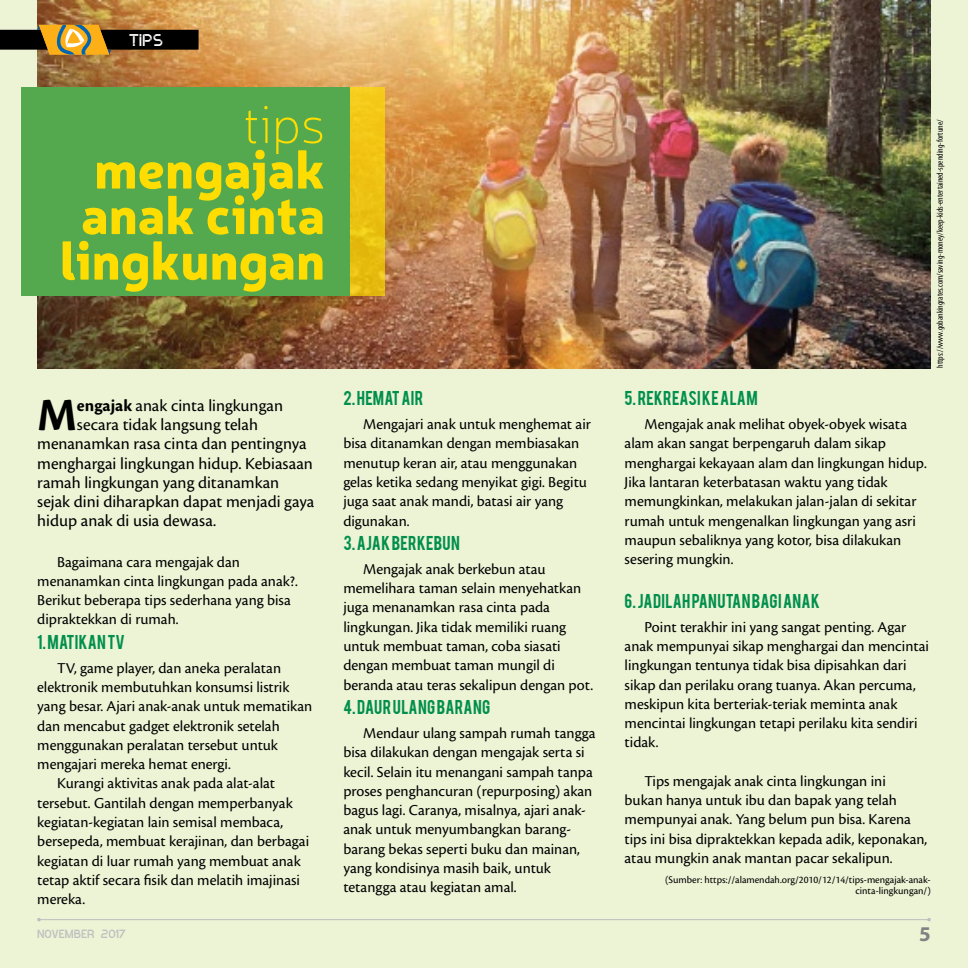
<style>
.page{position:relative;width:968px;height:968px;background:#fff}
.page>*{position:absolute;margin:0;border:0;box-sizing:border-box;transform-origin:0 0}
.Judul{font:900 52.5px/45.5px "Neris";color:#fd0;text-align:right}
.paragraf_awal{font:700 48.12px "Cronos Pro";color:#000}
.paragraf_awal-2{font:17.5px "Cronos Pro";color:#000}
.t1{font:17.5px "ideoma SPRAY";color:#fff}
.paragraf_isi{font:15.75px/19.2px "Cronos Pro";color:#000}
.Sub_bebas{font:15.75px "Bebas";letter-spacing:.02em;color:#008f4c}
.t2{font:12.25px "ideoma SPRAY";color:#bcbdbf}
.Paragraf_sumber{font:10.5px/10.5px "Cronos Pro";color:#000;text-align:right}
.Foto_source{font:condensed 8.75px "Myriad Pro";color:#000}
.s1{font-weight:100}
.s2{font-weight:700}
</style>
<div class="page">
<div style="left:0;top:0;width:967px;height:967px;background:#edf3d5"></div>
<img style="left:37px;top:0;width:893px;height:368px">
<svg style="left:350px;top:87px;width:35px;height:208px;background:#edc213"></svg>
<div style="left:21px;top:87px;width:329px;height:208px;background:#54a94f"></div>
<svg style="left:0;top:25px;width:198px;height:30px;background:#715a2d"></svg>
<hr style="left:39px;top:919px;width:889px;height:1px;background:#bcbdbf">
<p class="t1" style="left:129px;top:29px;width:35px">tips</p>
<p class="Judul" style="left:60px;top:98px;width:267px"><span class="s1">tips </span>mengajak anak cinta lingkungan</p>
<p class="paragraf_awal" style="left:37px;top:387px;width:41px">M</p>
<p class="paragraf_awal-2" style="left:77px;top:395px;width:207px"><span class="s2">engajak</span> anak cinta lingkungan</p>
<p class="paragraf_awal-2" style="left:77px;top:414px;width:182px">secara tidak langsung telah</p>
<p class="paragraf_awal-2" style="left:37px;top:433px;width:271px">menanamkan rasa cinta dan pentingnya</p>
<p class="paragraf_awal-2" style="left:37px;top:453px;width:277px">menghargai lingkungan hidup. Kebiasaan</p>
<p class="paragraf_awal-2" style="left:37px;top:472px;width:243px">ramah lingkungan yang ditanamkan</p>
<p class="paragraf_awal-2" style="left:37px;top:491px;width:278px">sejak dini diharapkan dapat menjadi gaya</p>
<p class="paragraf_awal-2" style="left:37px;top:510px;width:181px">hidup anak di usia dewasa.</p>
<p class="paragraf_isi" style="left:37px;top:552px;width:262px;text-indent:20px">Bagaimana cara mengajak dan menanamkan cinta lingkungan pada anak?.<br>Berikut beberapa tips sederhana yang bisa dipraktekkan di rumah.</p>
<p class="Sub_bebas" style="left:37px;top:630px;width:89px">1. MATIKAN TV</p>
<p class="paragraf_isi" style="left:37px;top:658px;width:276px;text-indent:20px">TV, game player, dan aneka peralatan elektronik membutuhkan konsumsi listrik yang besar. Ajari anak-anak untuk mematikan dan mencabut gadget elektronik setelah menggunakan peralatan tersebut untuk mengajari mereka hemat energi.</p>
<p class="paragraf_isi" style="left:37px;top:773px;width:273px;text-indent:20px">Kurangi aktivitas anak pada alat-alat tersebut. Gantilah dengan memperbanyak kegiatan-kegiatan lain semisal membaca, bersepeda, membuat kerajinan, dan berbagai kegiatan di luar rumah yang membuat anak tetap aktif secara fisik dan melatih imajinasi mereka.</p>
<p class="t2" style="left:37px;top:925px;width:90px">NOVEMBER 2017</p>
<p class="Sub_bebas" style="left:343px;top:386px;width:81px">2. HEMAT AIR</p>
<p class="paragraf_isi" style="left:343px;top:414px;width:249px;text-indent:20px">Mengajari anak untuk menghemat air bisa ditanamkan dengan membiasakan menutup keran air, atau menggunakan gelas ketika sedang menyikat gigi. Begitu juga saat anak mandi, batasi air yang digunakan.</p>
<p class="Sub_bebas" style="left:343px;top:531px;width:118px">3. AJAK BERKEBUN</p>
<p class="paragraf_isi" style="left:343px;top:559px;width:251px;text-indent:20px">Mengajak anak berkebun atau memelihara taman selain menyehatkan juga menanamkan rasa cinta pada lingkungan. Jika tidak memiliki ruang untuk membuat taman, coba siasati dengan membuat taman mungil di beranda atau teras sekalipun dengan pot.</p>
<p class="Sub_bebas" style="left:343px;top:695px;width:148px">4. DAUR ULANG BARANG</p>
<p class="paragraf_isi" style="left:343px;top:723px;width:254px;text-indent:20px">Mendaur ulang sampah rumah tangga bisa dilakukan dengan mengajak serta si kecil. Selain itu menangani sampah tanpa proses penghancuran (repurposing) akan bagus lagi. Caranya, misalnya, ajari anak&shy;anak untuk menyumbangkan barang&shy;barang bekas seperti buku dan mainan, yang kondisinya masih baik, untuk tetangga atau kegiatan amal.</p>
<p class="Foto_source" style="left:934px;top:367px;width:249px;rotate:-90deg">https://www.gobankingrates.com/saving-money/keep-kids-entertained-spending-fortune/</p>
<p class="Sub_bebas" style="left:624px;top:386px;width:134px">5. REKREASI KE ALAM</p>
<p class="paragraf_isi" style="left:624px;top:414px;width:303px;text-indent:20px">Mengajak anak melihat obyek-obyek wisata alam akan sangat berpengaruh dalam sikap menghargai kekayaan alam dan lingkungan hidup.<br>Jika lantaran keterbatasan waktu yang tidak memungkinkan, melakukan jalan-jalan di sekitar rumah untuk mengenalkan lingkungan yang asri maupun sebaliknya yang kotor, bisa dilakukan sesering mungkin.</p>
<p class="Sub_bebas" style="left:624px;top:589px;width:197px">6. JADILAH PANUTAN BAGI ANAK</p>
<p class="paragraf_isi" style="left:624px;top:617px;width:306px;text-indent:20px">Point terakhir ini yang sangat penting. Agar anak mempunyai sikap menghargai dan mencintai lingkungan tentunya tidak bisa dipisahkan dari sikap dan perilaku orang tuanya. Akan percuma, meskipun kita berteriak-teriak meminta anak mencintai lingkungan tetapi perilaku kita sendiri tidak.</p>
<p class="paragraf_isi" style="left:624px;top:771px;width:304px;text-indent:20px">Tips mengajak anak cinta lingkungan ini bukan hanya untuk ibu dan bapak yang telah mempunyai anak. Yang belum pun bisa. Karena tips ini bisa dipraktekkan kepada adik, keponakan, atau mungkin anak mantan pacar sekalipun.</p>
<p class="Paragraf_sumber" style="left:665px;top:874px;width:267px">(Sumber: https://alamendah.org/2010/12/14/tips-mengajak-anak&shy;cinta-lingkungan/)</p>
</div>
